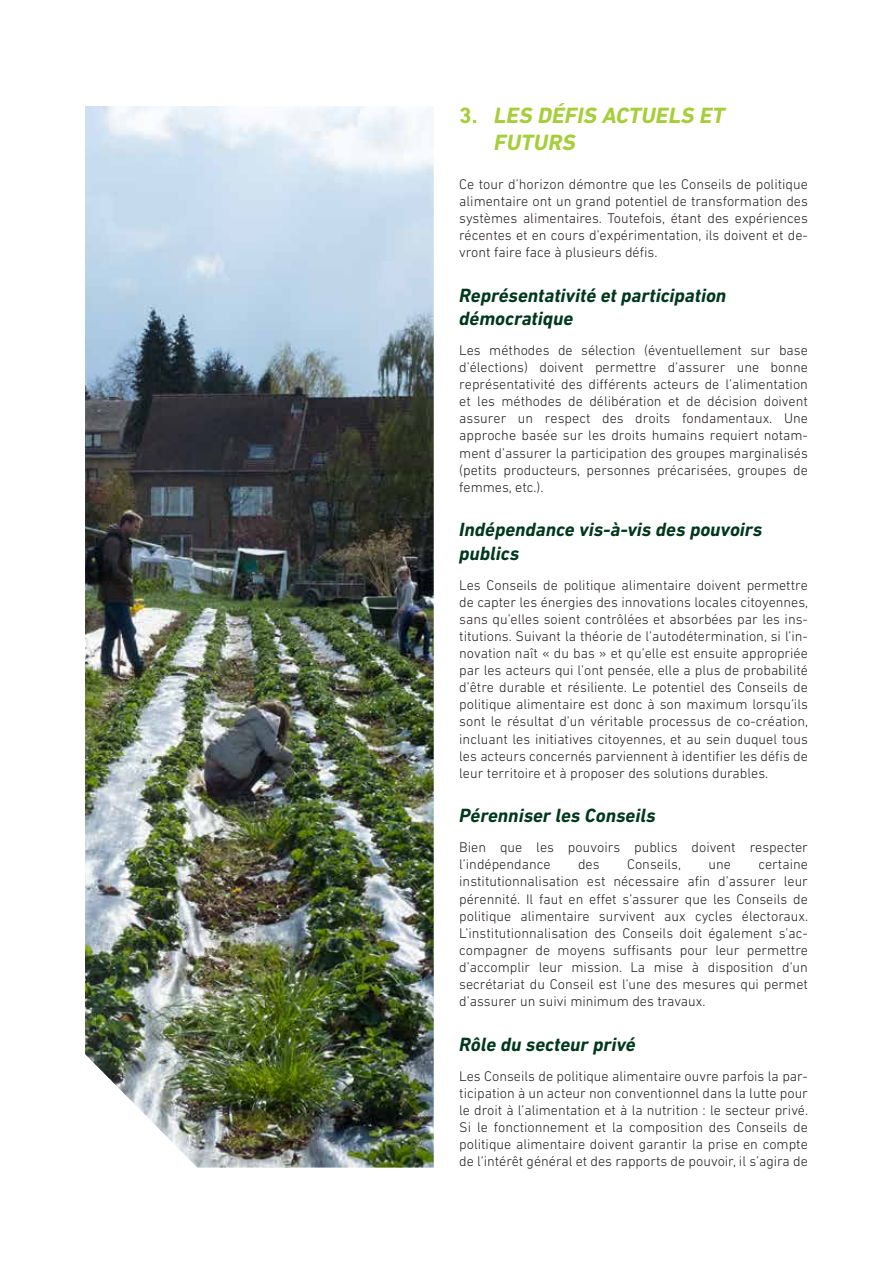
<style>
.page{position:relative;width:893px;height:1263px;background:#fff}
.page>*{position:absolute;margin:0;border:0;box-sizing:border-box;transform-origin:0 0}
.t1{font:italic 700 22.5px/27px "DIN Next LT Pro";color:#a6ce39}
.t2{font:italic 700 19.5px/23.4px "DIN Next LT Pro";color:#00381e}
.t3{font:300 14.25px/17.1px "DIN Next LT Pro";color:#231f20;text-align:justify}
.s1{font-style:normal}
</style>
<div class="page">
<img style="left:85px;top:106px;width:349px;height:1061px">
<h1 class="t1" style="left:493px;top:102px;width:237px;text-indent:-34px"><span class="s1">3 .</span> LES DÉFIS ACTUELS ET<br>FUTURS</h1>
<p class="t3" style="left:459px;top:175px;width:350px">Ce tour d’horizon démontre que les Conseils de politique alimentaire ont un grand potentiel de transformation des systèmes alimentaires. Toutefois, étant des expériences récentes et en cours d’expérimentation, ils doivent et de&shy;vront faire face à plusieurs défis.</p>
<h2 class="t2" style="left:459px;top:283px;width:269px">Représentativité et participation démocratique</h2>
<p class="t3" style="left:459px;top:341px;width:350px">Les méthodes de sélection (éventuellement sur base d’élections) doivent permettre d’assurer une bonne représentativité des différents acteurs de l’alimentation et les méthodes de délibération et de décision doivent assurer un respect des droits fondamentaux. Une approche basée sur les droits humains requiert notam&shy;ment d’assurer la participation des groupes marginalisés (petits producteurs, personnes précarisées, groupes de femmes, etc.).</p>
<h2 class="t2" style="left:459px;top:518px;width:305px">Indépendance vis-à-vis des pouvoirs publics</h2>
<p class="t3" style="left:459px;top:576px;width:351px">Les Conseils de politique alimentaire doivent permettre de capter les énergies des innovations locales citoyennes, sans qu’elles soient contrôlées et absorbées par les ins&shy;titutions. Suivant la théorie de l’autodétermination, si l’in&shy;novation naît « du bas » et qu’elle est ensuite appropriée par les acteurs qui l’ont pensée, elle a plus de probabilité d’être durable et résiliente. Le potentiel des Conseils de politique alimentaire est donc à son maximum lorsqu’ils sont le résultat d’un véritable processus de co-création, incluant les initiatives citoyennes, et au sein duquel tous les acteurs concernés parviennent à identifier les défis de leur territoire et à proposer des solutions durables.</p>
<h2 class="t2" style="left:459px;top:804px;width:198px">Pérenniser les Conseils</h2>
<p class="t3" style="left:459px;top:839px;width:350px">Bien que les pouvoirs publics doivent respecter l’indépendance</p>
<p class="t3" style="left:578px;top:856px;width:23px">des</p>
<p class="t3" style="left:627px;top:856px;width:55px">Conseils,</p>
<p class="t3" style="left:708px;top:856px;width:24px">une</p>
<p class="t3" style="left:459px;top:856px;width:351px;text-indent:299px">certaine institutionnalisation est nécessaire afin d’assurer leur pérennité. Il faut en effet s’assurer que les Conseils de politique alimentaire survivent aux cycles électoraux.<br>L’institutionnalisation des Conseils doit également s’ac&shy;compagner de moyens suffisants pour leur permettre d’accomplir leur mission. La mise à disposition d’un secrétariat du Conseil est l’une des mesures qui permet d’assurer un suivi minimum des travaux.</p>
<h2 class="t2" style="left:459px;top:1032px;width:178px">Rôle du secteur privé</h2>
<p class="t3" style="left:459px;top:1067px;width:350px">Les Conseils de politique alimentaire ouvre parfois la par&shy;ticipation à un acteur non conventionnel dans la lutte pour le droit à l’alimentation et à la nutrition : le secteur privé.<br>Si le fonctionnement et la composition des Conseils de politique alimentaire doivent garantir la prise en compte de l’intérêt général et des rapports de pouvoir, il s’agira de</p>
</div>
